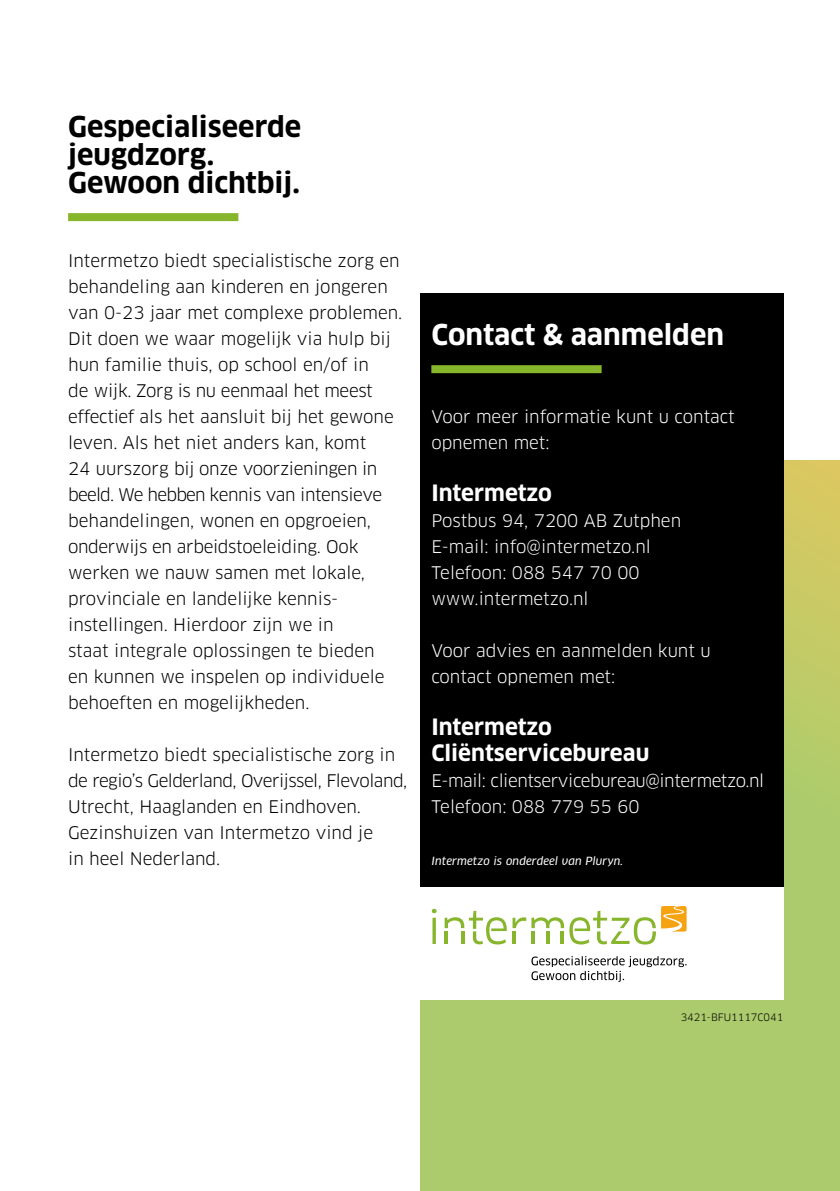
<style>
.page{position:relative;width:840px;height:1191px;background:#fff}
.page>*{position:absolute;margin:0;border:0;box-sizing:border-box;transform-origin:0 0}
.t1{font:700 28px/28px "Clan OT";color:#000}
.t2{font:700 28px "Clan OT";color:#fff}
.t3{font:700 22px/26px "Clan OT";color:#fff}
.t4{font:17px/26px "Clan OT";color:#000}
.t5{font:17px/26px "Clan OT";color:#fff}
.t6{font:17px/26px "Clan OT";letter-spacing:-.025em;color:#fff}
.t7{font:italic 11px "Clan OT News";letter-spacing:.01em;color:#fff}
.t8{font:10px "Clan OT";color:#000}
</style>
<div class="page">
<svg style="left:420px;top:461px;width:419px;height:730px;background:#adc86a"></svg>
<div style="left:420px;top:293px;width:362px;height:594px;background:#000"></div>
<div style="left:420px;top:887px;width:362px;height:113px;background:#fff"></div>
<hr style="left:432px;top:917px;width:3px;height:27px;background:#87b62d">
<svg style="left:444px;top:910px;width:62px;height:34px"></svg>
<svg style="left:431px;top:908px;width:5px;height:5px"></svg>
<svg style="left:512px;top:917px;width:51px;height:27px"></svg>
<svg style="left:569px;top:906px;width:117px;height:38px"></svg>
<svg style="left:531px;top:956px;width:155px;height:25px"></svg>
<div style="left:431px;top:365px;width:170px;height:8px;background:#87b62d"></div>
<div style="left:68px;top:213px;width:170px;height:8px;background:#87b62d"></div>
<h1 class="t1" style="left:68px;top:113px;width:234px">Gespecialiseerde jeugdzorg.<br>Gewoon dichtbij.</h1>
<p class="t4" style="left:68px;top:248px;width:335px">Intermetzo biedt specialistische zorg en behandeling aan kinderen en jongeren van 0-23 jaar met complexe problemen.<br>Dit doen we waar mogelijk via hulp bij hun familie thuis, op school en/of in<br>de wijk. Zorg is nu eenmaal het meest effectief als het aansluit bij het gewone leven. Als het niet anders kan, komt<br>24 uurszorg bij onze voorzieningen in beeld. We hebben kennis van intensieve behandelingen, wonen en opgroeien, onderwijs en arbeidstoeleiding. Ook werken we nauw samen met lokale, provinciale en landelijke kennis&shy;instellingen. Hierdoor zijn we in<br>staat integrale oplossingen te bieden<br>en kunnen we inspelen op individuele behoeften en mogelijkheden.</p>
<p class="t4" style="left:68px;top:742px;width:340px">Intermetzo biedt specialistische zorg in de regio’s Gelderland, Overijssel, Flevoland, Utrecht, Haaglanden en Eindhoven.<br>Gezinshuizen van Intermetzo vind je<br>in heel Nederland.</p>
<h1 class="t2" style="left:431px;top:318px;width:294px">Contact &amp; aanmelden</h1>
<p class="t5" style="left:431px;top:404px;width:305px">Voor meer informatie kunt u contact opnemen met:</p>
<p class="t3" style="left:431px;top:480px;width:122px">Intermetzo</p>
<p class="t5" style="left:431px;top:508px;width:251px">Postbus 94, 7200 AB Zutphen<br>E-mail: info@intermetzo.nl<br>Telefoon: 088 547 70 00 www.intermetzo.nl</p>
<p class="t5" style="left:431px;top:638px;width:281px">Voor advies en aanmelden kunt u contact opnemen met:</p>
<p class="t3" style="left:431px;top:714px;width:219px">Intermetzo<br>Cliëntservicebureau</p>
<p class="t6" style="left:431px;top:768px;width:334px">E-mail: clientservicebureau@intermetzo.nl<br>Telefoon: 088 779 55 60</p>
<p class="t7" style="left:431px;top:854px;width:193px">Intermetzo is onderdeel van Pluryn.</p>
<p class="t8" style="left:680px;top:1011px;width:104px">3421-BFU1117C041</p>
</div>
